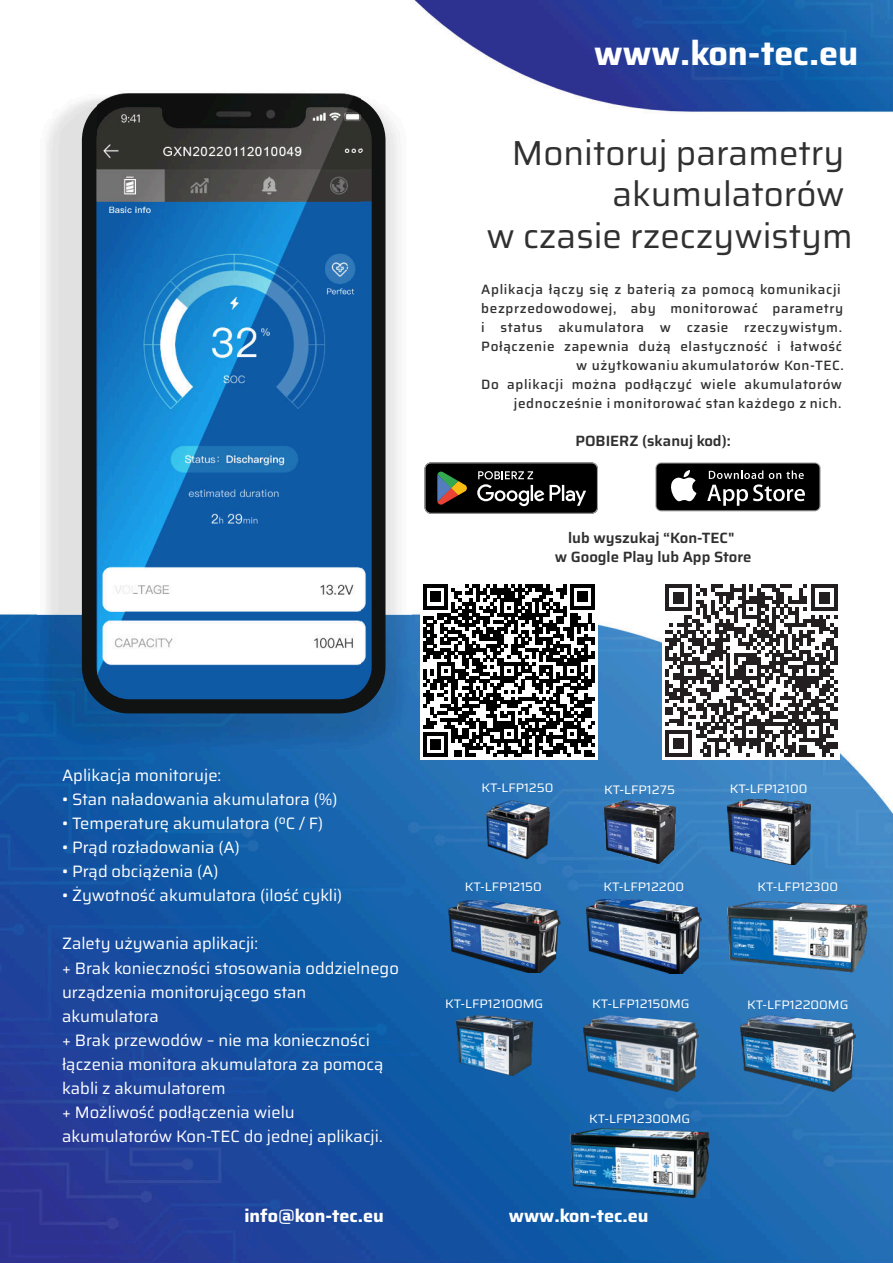
<style>
.page{position:relative;width:893px;height:1263px;background:#fff}
.page>*{position:absolute;margin:0;border:0;box-sizing:border-box;transform-origin:0 0}
.t1{font:34.8px/41.7px "Saira";color:#2f302f;text-align:right}
.t2{font:700 34.05px "Saira";color:#fff}
.t3{font:700 18px "Saira";color:#fff}
.t4{font:16.5px/24px "Saira";color:#fff}
.t5{font:600 14.85px/18.9px "Saira";color:#2f302f;text-align:center}
.t6{font:500 13.5px/19px "Saira";letter-spacing:.045em;color:#2f302f;text-align:right}
.t7{font:12.3px "Saira";color:#fff;scale:1.05 1}
</style>
<div class="page">
<img style="left:0;top:0;width:893px;height:1263px">
<img style="left:37px;top:94px;width:374px;height:656px">
<div style="left:82px;top:93px;width:303px;height:620px;background:#111212;border-radius:47px"></div>
<img style="left:96px;top:114px;width:276px;height:585px">
<img style="left:486px;top:800px;width:63px;height:59px">
<img style="left:449px;top:900px;width:112px;height:72px">
<img style="left:456px;top:1015px;width:77px;height:61px">
<img style="left:604px;top:800px;width:71px;height:64px">
<img style="left:586px;top:899px;width:115px;height:74px">
<img style="left:583px;top:1016px;width:116px;height:75px">
<img style="left:727px;top:800px;width:83px;height:64px">
<img style="left:728px;top:902px;width:139px;height:70px">
<img style="left:731px;top:918px;width:121px;height:51px">
<img style="left:740px;top:1016px;width:116px;height:76px">
<img style="left:569px;top:1127px;width:141px;height:72px">
<img style="left:573px;top:1145px;width:120px;height:49px">
<img style="left:579px;top:1129px;width:112px;height:9px">
<svg style="left:425px;top:462px;width:173px;height:52px;background:#2b2a28"></svg>
<img style="left:98px;top:80px;width:262px;height:594px">
<div style="left:420px;top:582px;width:178px;height:177px;background:#fff"></div>
<svg style="left:423px;top:585px;width:172px;height:172px"></svg>
<div style="left:662px;top:582px;width:178px;height:177px;background:#fff"></div>
<svg style="left:655px;top:462px;width:166px;height:49px"></svg>
<div style="left:656px;top:463px;width:163px;height:47px;background:#000;border-radius:5px"></div>
<svg style="left:671px;top:470px;width:25px;height:31px"></svg>
<svg style="left:707px;top:470px;width:98px;height:36px"></svg>
<svg style="left:665px;top:584px;width:173px;height:173px"></svg>
<h2 class="t2" style="left:594px;top:26px;width:266px">www.kon-tec.eu</h2>
<h1 class="t1" style="left:486px;top:132px;width:368px">Monitoruj parametry akumulatorów<br>w czasie rzeczywistym</h1>
<p class="t6" style="left:481px;top:280px;width:364px">Aplikacja łączy się z baterią za pomocą komunikacji bezprzedowodowej, aby monitorować parametry i status akumulatora w czasie rzeczywistym.<br>Połączenie zapewnia dużą elastyczność i łatwość w użytkowaniu akumulatorów Kon-TEC.<br>Do aplikacji można podłączyć wiele akumulatorów jednocześnie i monitorować stan każdego z nich.</p>
<p class="t5" style="left:575px;top:431px;width:157px">POBIERZ (skanuj kod):</p>
<p class="t5" style="left:555px;top:528px;width:198px">lub wyszukaj “Kon-TEC"<br>w Google Play lub App Store</p>
<p class="t4" style="left:62px;top:764px;width:161px">Aplikacja monitoruje:</p>
<p class="t4" style="left:62px;top:788px;width:277px">• Stan naładowania akumulatora (%)</p>
<p class="t4" style="left:62px;top:812px;width:263px">• Temperaturę akumulatora (ºC / F)</p>
<p class="t4" style="left:62px;top:836px;width:179px">• Prąd rozładowania (A)</p>
<p class="t4" style="left:62px;top:860px;width:158px">• Prąd obciążenia (A)</p>
<p class="t4" style="left:62px;top:884px;width:282px">• Żywotność akumulatora (ilość cykli)</p>
<p class="t4" style="left:62px;top:932px;width:338px">Zalety używania aplikacji:<br>+ Brak konieczności stosowania oddzielnego urządzenia monitorującego stan akumulatora<br>+ Brak przewodów – nie ma konieczności łączenia monitora akumulatora za pomocą kabli z akumulatorem<br>+ Możliwość podłączenia wielu akumulatorów Kon-TEC do jednej aplikacji.</p>
<p class="t7" style="left:481px;top:778px;width:70px">KT-LFP1250</p>
<p class="t7" style="left:465px;top:877px;width:75px">KT-LFP12150</p>
<p class="t7" style="left:604px;top:780px;width:69px">KT-LFP1275</p>
<p class="t7" style="left:603px;top:877px;width:78px">KT-LFP12200</p>
<p class="t7" style="left:730px;top:779px;width:75px">KT-LFP12100</p>
<p class="t7" style="left:757px;top:877px;width:78px">KT-LFP12300</p>
<p class="t7" style="left:445px;top:994px;width:95px">KT-LFP12100MG</p>
<p class="t7" style="left:592px;top:994px;width:94px">KT-LFP12150MG</p>
<p class="t7" style="left:589px;top:1109px;width:98px">KT-LFP12300MG</p>
<p class="t7" style="left:747px;top:995px;width:98px">KT-LFP12200MG</p>
<p class="t3" style="left:244px;top:1201px;width:141px">info@kon-tec.eu</p>
<p class="t3" style="left:509px;top:1201px;width:141px">www.kon-tec.eu</p>
</div>
